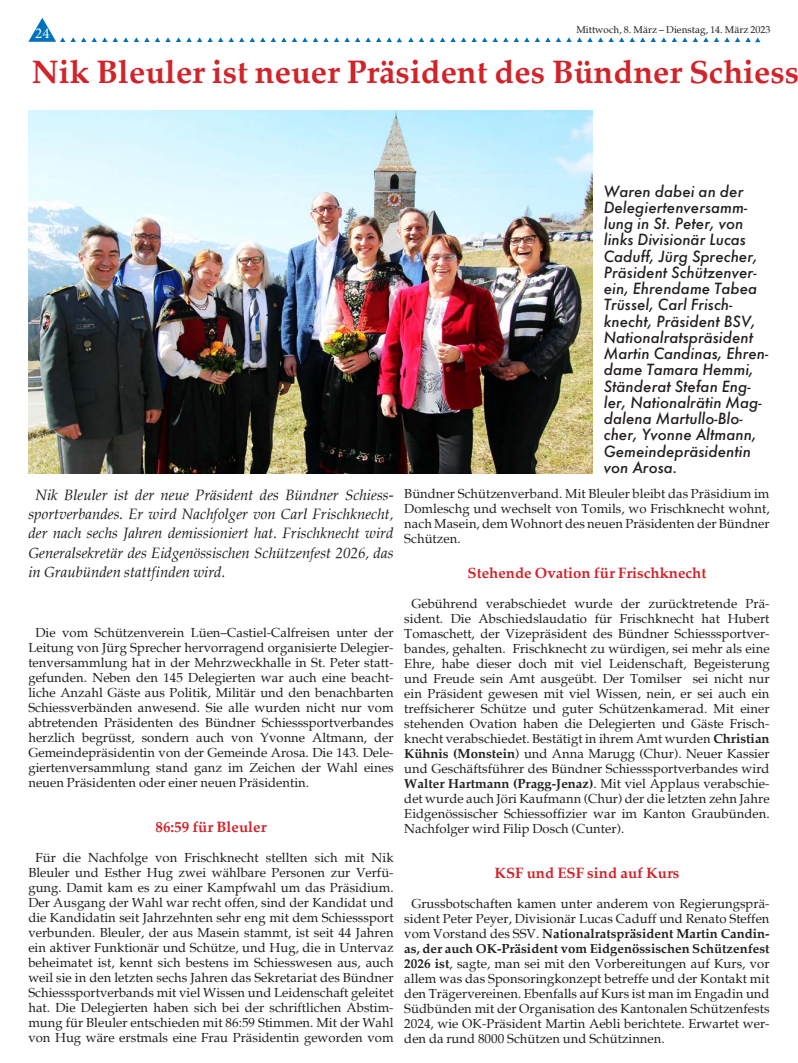
<style>
.page{position:relative;width:798px;height:1063px;background:#fff}
.page>*{position:absolute;margin:0;border:0;box-sizing:border-box;transform-origin:0 0}
.Lauftext{font:700 32.5px "Palatia";color:#d1232a}
.Lauftext-2{font:italic 500 15px/16.2px "Futura";color:#231f20}
.Lauftext-3{font:italic 15px/19.4px "Palatia";color:#231f20;text-align:justify}
.Lauftext-4{font:700 15px "Palatia";color:#d1232a}
.t1{font:15px "Minion Pro";color:#fff}
.Lauftext-5{font:13.12px/15px "Palatia";color:#231f20;text-align:justify}
.t2{font:10px "Palatia";color:#231f20}
.s1{font-weight:700}
</style>
<div class="page">
<svg style="left:113px;top:37px;width:15px;height:5px"></svg>
<svg style="left:134px;top:37px;width:15px;height:5px"></svg>
<svg style="left:155px;top:37px;width:152px;height:5px"></svg>
<svg style="left:313px;top:37px;width:15px;height:5px"></svg>
<svg style="left:334px;top:37px;width:15px;height:5px"></svg>
<svg style="left:28px;top:18px;width:79px;height:24px"></svg>
<svg style="left:355px;top:37px;width:47px;height:5px"></svg>
<svg style="left:408px;top:37px;width:47px;height:5px"></svg>
<svg style="left:461px;top:37px;width:15px;height:5px"></svg>
<svg style="left:482px;top:37px;width:15px;height:5px"></svg>
<svg style="left:503px;top:37px;width:152px;height:5px"></svg>
<svg style="left:661px;top:37px;width:15px;height:5px"></svg>
<svg style="left:682px;top:37px;width:15px;height:5px"></svg>
<svg style="left:703px;top:37px;width:57px;height:5px"></svg>
<img style="left:28px;top:111px;width:564px;height:363px">
<p class="t1" style="left:35px;top:23px;width:16px">24</p>
<p class="t2" style="left:576px;top:23px;width:195px">Mittwoch, 8. März – Dienstag, 14. März 2023</p>
<p class="Lauftext" style="left:32px;top:52px;width:768px">Nik Bleuler ist neuer Präsident des Bündner Schiess</p>
<p class="Lauftext-3" style="left:28px;top:485px;width:366px;text-indent:7px">Nik Bleuler ist der neue Präsident des Bündner Schiess&shy;sportverbandes. Er wird Nachfolger von Carl Frischknecht, der nach sechs Jahren demissioniert hat. Frischknecht wird Generalsekretär des Eidgenössischen Schützenfest 2026, das in Graubünden stattfinden wird.</p>
<p class="Lauftext-5" style="left:28px;top:625px;width:366px;text-indent:7px">Die vom Schützenverein Lüen–Castiel-Calfreisen unter der Leitung von Jürg Sprecher hervorragend organisierte Delegier&shy;tenversammlung hat in der Mehrzweckhalle in St. Peter statt&shy;gefunden. Neben den 145 Delegierten war auch eine beacht&shy;liche Anzahl Gäste aus Politik, Militär und den benachbarten Schiessverbänden anwesend. Sie alle wurden nicht nur vom abtretenden Präsidenten des Bündner Schiesssportverbandes herzlich begrüsst, sondern auch von Yvonne Altmann, der Gemeindepräsidentin von der Gemeinde Arosa. Die 143. Dele&shy;giertenversammlung stand ganz im Zeichen der Wahl eines neuen Präsidenten oder einer neuen Präsidentin.</p>
<p class="Lauftext-4" style="left:155px;top:818px;width:112px">86:59 für Bleuler</p>
<p class="Lauftext-5" style="left:28px;top:850px;width:367px;text-align:center">Für die Nachfolge von Frischknecht stellten sich mit Nik Bleuler und Esther Hug zwei wählbare Personen zur Verfü&shy;gung. Damit kam es zu einer Kampfwahl um das Präsidium.<br>Der Ausgang der Wahl war recht offen, sind der Kandidat und die Kandidatin seit Jahrzehnten sehr eng mit dem Schiesssport verbunden. Bleuler, der aus Masein stammt, ist seit 44 Jahren ein aktiver Funktionär und Schütze, und Hug, die in Untervaz beheimatet ist, kennt sich bestens im Schiesswesen aus, auch weil sie in den letzten sechs Jahren das Sekretariat des Bündner Schiesssportverbands mit viel Wissen und Leidenschaft geleitet hat. Die Delegierten haben sich bei der schriftlichen Abstim&shy;mung für Bleuler entschieden mit 86:59 Stimmen. Mit der Wahl von Hug wäre erstmals eine Frau Präsidentin geworden vom</p>
<p class="Lauftext-2" style="left:603px;top:183px;width:166px">Waren dabei an der<br>Delegiertenversamm&shy;lung in St. Peter, von links Divisionär Lucas<br>Caduff, Jürg Sprecher,<br>Präsident Schützenver&shy;ein, Ehrendame Tabea<br>Trüssel, Carl Frisch&shy;knecht, Präsident BSV,<br>Nationalratspräsident<br>Martin Candinas, Ehren&shy;dame Tamara Hemmi,<br>Ständerat Stefan Eng&shy;ler, Nationalrätin Mag&shy;dalena Martullo-Blo&shy;cher, Yvonne Altmann,<br>Gemeindepräsidentin von Arosa.</p>
<p class="Lauftext-5" style="left:404px;top:486px;width:366px">Bündner Schützenverband. Mit Bleuler bleibt das Präsidium im Domleschg und wechselt von Tomils, wo Frischknecht wohnt, nach Masein, dem Wohnort des neuen Präsidenten der Bündner Schützen.</p>
<p class="Lauftext-4" style="left:467px;top:563px;width:240px">Stehende Ovation für Frischknecht</p>
<p class="Lauftext-5" style="left:404px;top:596px;width:366px;text-indent:7px">Gebührend verabschiedet wurde der zurücktretende Prä&shy;sident. Die Abschiedslaudatio für Frischknecht hat Hubert Tomaschett, der Vizepräsident des Bündner Schiesssportver&shy;bandes, gehalten. Frischknecht zu würdigen, sei mehr als eine Ehre, habe dieser doch mit viel Leidenschaft, Begeisterung und Freude sein Amt ausgeübt. Der Tomilser sei nicht nur ein Präsident gewesen mit viel Wissen, nein, er sei auch ein treffsicherer Schütze und guter Schützenkamerad. Mit einer stehenden Ovation haben die Delegierten und Gäste Frisch&shy;knecht verabschiedet. Bestätigt in ihrem Amt wurden <span class="s1">Christian Kühnis (Monstein</span>) und Anna Marugg (Chur). Neuer Kassier und Geschäftsführer des Bündner Schiesssportverbandes wird <span class="s1">Walter Hartmann (Pragg-Jenaz)</span>. Mit viel Applaus verabschie&shy;det wurde auch Jöri Kaufmann (Chur) der die letzten zehn Jahre Eidgenössischer Schiessoffizier war im Kanton Graubünden.<br>Nachfolger wird Filip Dosch (Cunter).</p>
<p class="Lauftext-4" style="left:494px;top:863px;width:187px">KSF und ESF sind auf Kurs</p>
<p class="Lauftext-5" style="left:404px;top:896px;width:366px;text-indent:7px">Grussbotschaften kamen unter anderem von Regierungsprä&shy;sident Peter Peyer, Divisionär Lucas Caduff und Renato Steffen vom Vorstand des SSV. <span class="s1">Nationalratspräsident Martin Candin&shy;as, der auch OK-Präsident vom Eidgenössischen Schützenfest 2026 ist</span>, sagte, man sei mit den Vorbereitungen auf Kurs, vor allem was das Sponsoringkonzept betreffe und der Kontakt mit den Trägervereinen. Ebenfalls auf Kurs ist man im Engadin und Südbünden mit der Organisation des Kantonalen Schützenfests 2024, wie OK-Präsident Martin Aebli berichtete. Erwartet wer&shy;den da rund 8000 Schützen und Schützinnen.</p>
</div>
